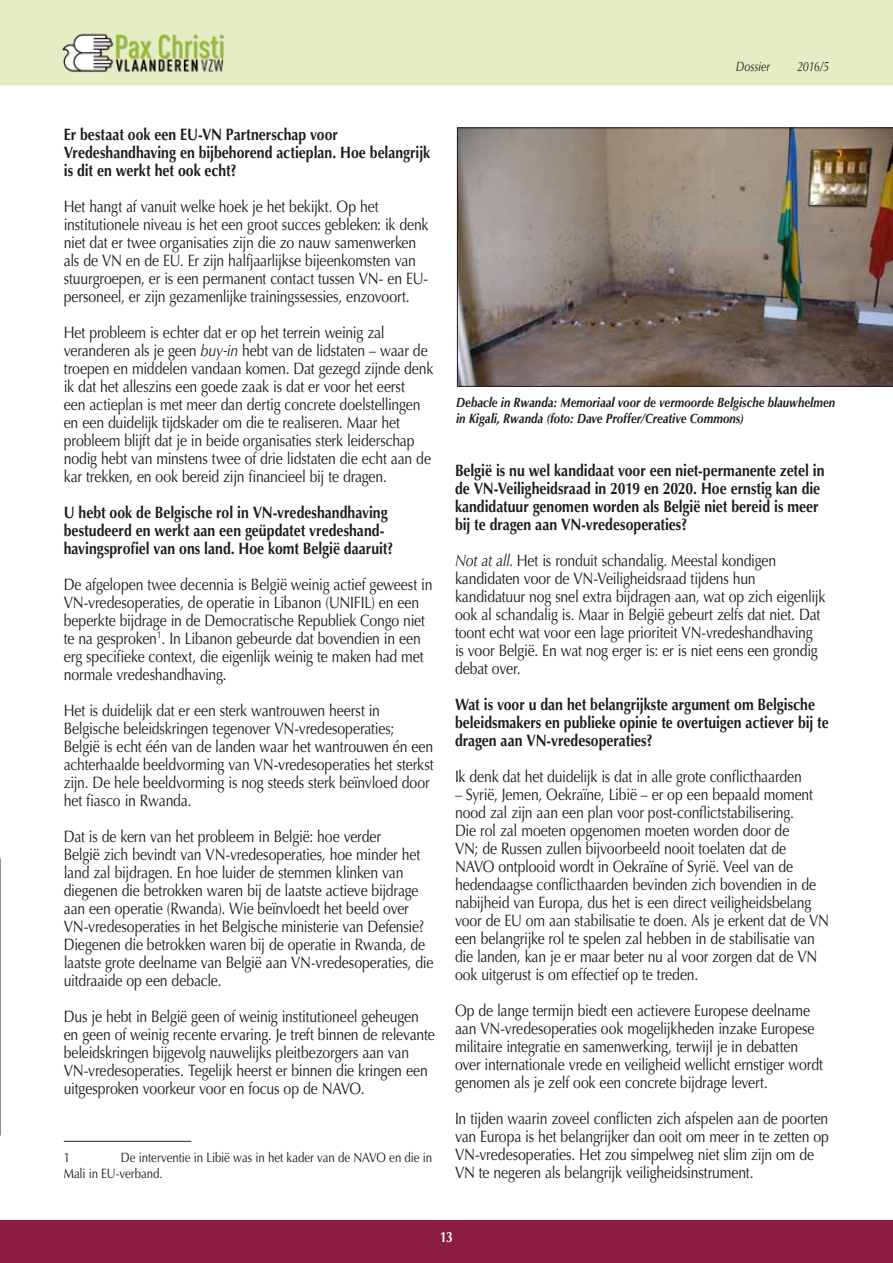
<style>
.page{position:relative;width:893px;height:1263px;background:#fff}
.page>*{position:absolute;margin:0;border:0;box-sizing:border-box;transform-origin:0 0}
.t1{font:16.5px/18px "Optima LT Std";letter-spacing:-.015em;color:#1d1d1b;scale:.85 1}
.t2{font:700 16.5px/18px "Optima LT Std";color:#1d1d1b;scale:.85 1}
.t3{font:700 15px "Optima LT Std";color:#fff;scale:.8 1}
.t4{font:italic 700 13.5px/16.2px "Optima LT Std";color:#1d1d1b;scale:.85 1}
.t5{font:13.5px/16.2px "Optima LT Std";letter-spacing:-.01em;color:#1d1d1b;scale:.85 1}
.t6{font:italic 13.5px "Optima LT Std";letter-spacing:-.015em;color:#1d1d1b;scale:.8 1}
.s1{font-style:italic}
</style>
<div class="page">
<div style="left:0;top:0;width:893px;height:85px;background:#e4edc4"></div>
<div style="left:0;top:1220px;width:893px;height:43px;background:#8c1c40"></div>
<hr style="left:64px;top:1141px;width:127px;height:1px;background:#1d1d1b">
<img style="left:457px;top:127px;width:436px;height:260px">
<svg style="left:0;top:859px;width:1px;height:276px"></svg>
<p class="t6" style="left:736px;top:58px;width:44px">Dossier</p>
<p class="t6" style="left:797px;top:58px;width:42px">2016/5</p>
<p class="t2" style="left:64px;top:125px;width:433px">Er bestaat ook een EU-VN Partnerschap voor<br>Vredeshandhaving en bijbehorend actieplan. Hoe belangrijk is dit en werkt het ook echt?</p>
<p class="t1" style="left:64px;top:197px;width:431px">Het hangt af vanuit welke hoek je het bekijkt. Op het institutionele niveau is het een groot succes gebleken: ik denk niet dat er twee organisaties zijn die zo nauw samenwerken als de VN en de EU. Er zijn halfjaarlijkse bijeenkomsten van stuurgroepen, er is een permanent contact tussen VN- en EU&shy;personeel, er zijn gezamenlijke trainingssessies, enzovoort.</p>
<p class="t1" style="left:64px;top:323px;width:436px">Het probleem is echter dat er op het terrein weinig zal veranderen als je geen <span class="s1">buy-in</span> hebt van de lidstaten – waar de troepen en middelen vandaan komen. Dat gezegd zijnde denk ik dat het alleszins een goede zaak is dat er voor het eerst<br>een actieplan is met meer dan dertig concrete doelstellingen en een duidelijk tijdskader om die te realiseren. Maar het probleem blijft dat je in beide organisaties sterk leiderschap nodig hebt van minstens twee of drie lidstaten die echt aan de kar trekken, en ook bereid zijn financieel bij te dragen.</p>
<p class="t2" style="left:64px;top:503px;width:389px">U hebt ook de Belgische rol in VN-vredeshandhaving bestudeerd en werkt aan een geüpdatet vredeshand&shy;havingsprofiel van ons land. Hoe komt België daaruit?</p>
<p class="t1" style="left:64px;top:575px;width:435px">De afgelopen twee decennia is België weinig actief geweest in VN-vredesoperaties, de operatie in Libanon (UNIFIL) en een beperkte bijdrage in de Democratische Republiek Congo niet te na gesproken<sup>1</sup>. In Libanon gebeurde dat bovendien in een erg specifieke context, die eigenlijk weinig te maken had met normale vredeshandhaving.</p>
<p class="t1" style="left:64px;top:701px;width:437px">Het is duidelijk dat er een sterk wantrouwen heerst in Belgische beleidskringen tegenover VN-vredesoperaties; België is echt één van de landen waar het wantrouwen én een achterhaalde beeldvorming van VN-vredesoperaties het sterkst zijn. De hele beeldvorming is nog steeds sterk beïnvloed door het fiasco in Rwanda.</p>
<p class="t1" style="left:64px;top:827px;width:436px">Dat is de kern van het probleem in België: hoe verder<br>België zich bevindt van VN-vredesoperaties, hoe minder het land zal bijdragen. En hoe luider de stemmen klinken van diegenen die betrokken waren bij de laatste actieve bijdrage aan een operatie (Rwanda). Wie beïnvloedt het beeld over VN-vredesoperaties in het Belgische ministerie van Defensie?<br>Diegenen die betrokken waren bij de operatie in Rwanda, de laatste grote deelname van België aan VN-vredesoperaties, die uitdraaide op een debacle.</p>
<p class="t1" style="left:64px;top:1007px;width:438px">Dus je hebt in België geen of weinig institutioneel geheugen en geen of weinig recente ervaring. Je treft binnen de relevante beleidskringen bijgevolg nauwelijks pleitbezorgers aan van VN-vredesoperaties. Tegelijk heerst er binnen die kringen een uitgesproken voorkeur voor en focus op de NAVO.</p>
<p class="t5" style="left:64px;top:1149px;width:435px;text-indent:57px">De interventie in Libië was in het kader van de NAVO en die in<br>Mali in EU-verband.</p>
<p class="t5" style="left:64px;top:1149px;width:9px">1</p>
<p class="t4" style="left:456px;top:394px;width:448px">Debacle in Rwanda: Memoriaal voor de vermoorde Belgische blauwhelmen in Kigali, Rwanda (foto: Dave Proffer/Creative Commons)</p>
<p class="t2" style="left:455px;top:461px;width:436px">België is nu wel kandidaat voor een niet-permanente zetel in de VN-Veiligheidsraad in 2019 en 2020. Hoe ernstig kan die kandidatuur genomen worden als België niet bereid is meer bij te dragen aan VN-vredesoperaties?</p>
<p class="t1" style="left:455px;top:551px;width:437px"><span class="s1">Not at all</span>. Het is ronduit schandalig. Meestal kondigen kandidaten voor de VN-Veiligheidsraad tijdens hun kandidatuur nog snel extra bijdragen aan, wat op zich eigenlijk ook al schandalig is. Maar in België gebeurt zelfs dat niet. Dat toont echt wat voor een lage prioriteit VN-vredeshandhaving is voor België. En wat nog erger is: er is niet eens een grondig debat over.</p>
<p class="t2" style="left:455px;top:695px;width:441px">Wat is voor u dan het belangrijkste argument om Belgische beleidsmakers en publieke opinie te overtuigen actiever bij te dragen aan VN-vredesoperaties?</p>
<p class="t1" style="left:455px;top:767px;width:410px">Ik denk dat het duidelijk is dat in alle grote conflicthaarden</p>
<p class="t1" style="left:455px;top:785px;width:442px">– Syrië, Jemen, Oekraïne, Libië – er op een bepaald moment nood zal zijn aan een plan voor post-conflictstabilisering.<br>Die rol zal moeten opgenomen moeten worden door de<br>VN; de Russen zullen bijvoorbeeld nooit toelaten dat de NAVO ontplooid wordt in Oekraïne of Syrië. Veel van de hedendaagse conflicthaarden bevinden zich bovendien in de nabijheid van Europa, dus het is een direct veiligheidsbelang voor de EU om aan stabilisatie te doen. Als je erkent dat de VN een belangrijke rol te spelen zal hebben in de stabilisatie van die landen, kan je er maar beter nu al voor zorgen dat de VN ook uitgerust is om effectief op te treden.</p>
<p class="t1" style="left:455px;top:1001px;width:434px">Op de lange termijn biedt een actievere Europese deelname aan VN-vredesoperaties ook mogelijkheden inzake Europese militaire integratie en samenwerking, terwijl je in debatten over internationale vrede en veiligheid wellicht ernstiger wordt genomen als je zelf ook een concrete bijdrage levert.</p>
<p class="t1" style="left:455px;top:1110px;width:442px">In tijden waarin zoveel conflicten zich afspelen aan de poorten van Europa is het belangrijker dan ooit om meer in te zetten op VN-vredesoperaties. Het zou simpelweg niet slim zijn om de VN te negeren als belangrijk veiligheidsinstrument.</p>
<p class="t3" style="left:440px;top:1228px;width:17px">13</p>
</div>
